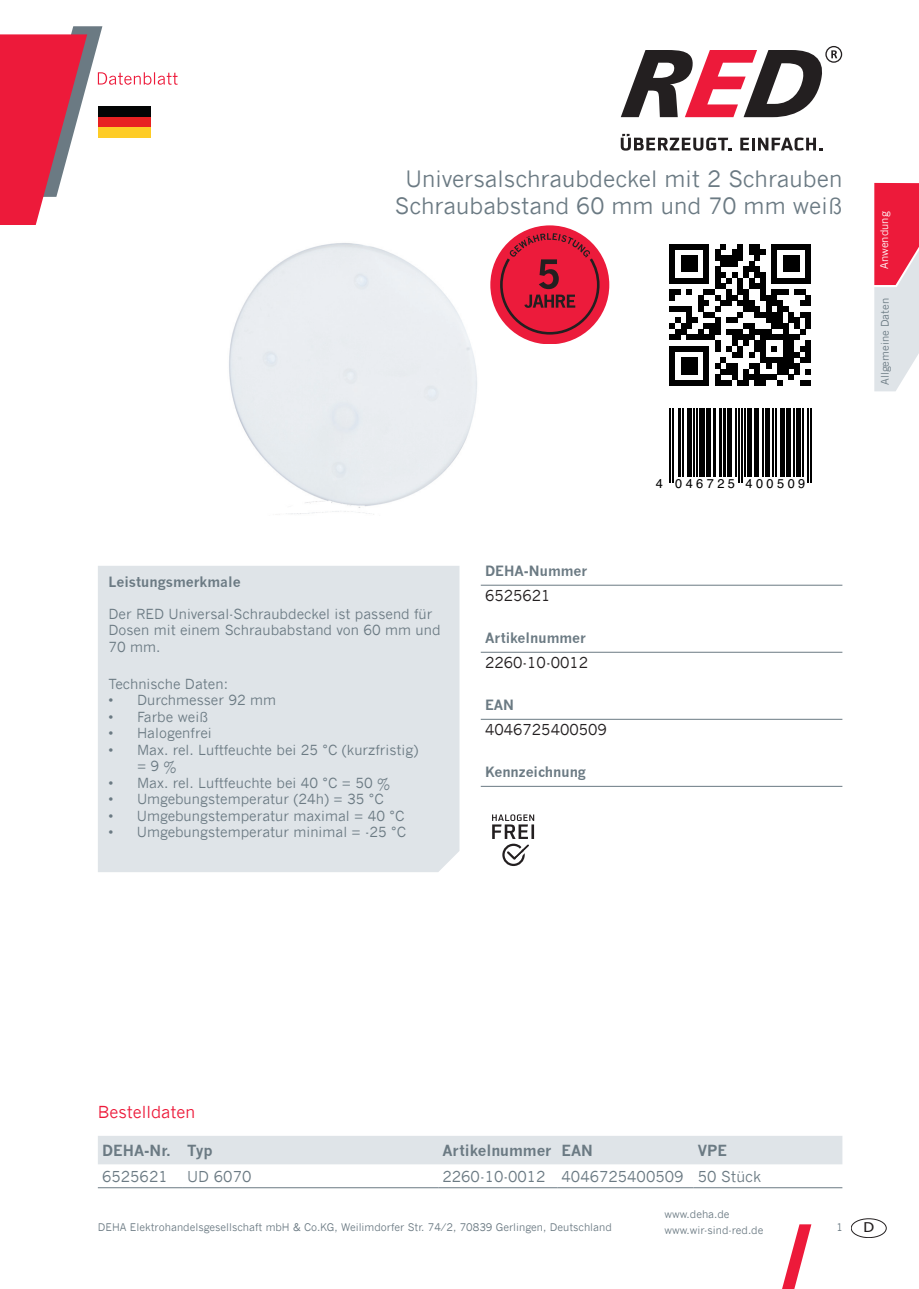
<style>
.page{position:relative;width:919px;height:1289px;background:#fff}
.page>*{position:absolute;margin:0;border:0;box-sizing:border-box;transform-origin:0 0}
.t1{font:22.5px/27px "News Gothic";color:#6b7a83;text-align:center}
.t2{font:16.5px "News Gothic";color:#ed1a3a}
.t3{font:15px "News Gothic";color:#6b7a83}
.t4{font:15px "News Gothic";color:#231f20}
.t5{font:700 15px "News Gothic";color:#6b7a83}
.t6{font:13.8px/16.5px "News Gothic";color:#6b7a83}
.t7{font:700 13.8px "News Gothic";color:#6b7a83}
.t8{font:13.5px "Tahoma";color:#231f20;scale:1.17 1}
.t9{font:12.75px "Helvetica";letter-spacing:.27em;color:#000}
.t10{font:10.5px/16.5px "News Gothic";color:#6b7a83}
.t11{font:10.5px "News Gothic";color:#fff}
</style>
<div class="page">
<svg style="left:0;top:26px;width:177px;height:199px"></svg>
<svg style="left:620px;top:134px;width:112px;height:17px"></svg>
<svg style="left:740px;top:137px;width:82px;height:14px"></svg>
<svg style="left:620px;top:46px;width:222px;height:71px"></svg>
<svg style="left:874px;top:183px;width:44px;height:208px;background:#e78c9c"></svg>
<svg style="left:782px;top:1224px;width:29px;height:64px"></svg>
<div style="left:851px;top:1218px;width:35px;height:19px;border:1px solid #231f20;border-radius:50%"></div>
<div style="left:98px;top:566px;width:361px;height:306px;background:#dfe4e8"></div>
<div style="left:98px;top:106px;width:52px;height:32px;background:#030505"></div>
<div style="left:98px;top:117px;width:52px;height:21px;background:#e82122"></div>
<div style="left:98px;top:127px;width:52px;height:11px;background:#fecc26"></div>
<div style="left:502px;top:843px;width:22px;height:23px;border:2px solid #231f20;border-radius:50%"></div>
<svg style="left:492px;top:814px;width:42px;height:48px"></svg>
<img style="left:229px;top:243px;width:248px;height:272px">
<svg style="left:669px;top:244px;width:142px;height:142px"></svg>
<hr style="left:669px;top:408px;width:1px;height:75px;background:#000">
<hr style="left:672px;top:408px;width:1px;height:75px;background:#000">
<hr style="left:678px;top:408px;width:3px;height:68px;background:#000">
<hr style="left:682px;top:408px;width:2px;height:68px;background:#000">
<hr style="left:687px;top:408px;width:4px;height:68px;background:#000">
<hr style="left:693px;top:408px;width:1px;height:68px;background:#000">
<hr style="left:696px;top:408px;width:1px;height:68px;background:#000">
<div style="left:699px;top:408px;width:6px;height:68px;background:#000"></div>
<div style="left:706px;top:408px;width:5px;height:68px;background:#000"></div>
<hr style="left:712px;top:408px;width:3px;height:68px;background:#000">
<hr style="left:718px;top:408px;width:3px;height:68px;background:#000">
<hr style="left:723px;top:408px;width:3px;height:68px;background:#000">
<div style="left:727px;top:408px;width:5px;height:68px;background:#000"></div>
<hr style="left:735px;top:408px;width:1px;height:68px;background:#000">
<hr style="left:738px;top:408px;width:1px;height:75px;background:#000">
<hr style="left:741px;top:408px;width:1px;height:75px;background:#000">
<hr style="left:744px;top:408px;width:1px;height:68px;background:#000">
<hr style="left:747px;top:408px;width:4px;height:68px;background:#000">
<div style="left:754px;top:408px;width:5px;height:68px;background:#000"></div>
<hr style="left:762px;top:408px;width:1px;height:68px;background:#000">
<hr style="left:765px;top:408px;width:4px;height:68px;background:#000">
<hr style="left:772px;top:408px;width:1px;height:68px;background:#000">
<hr style="left:775px;top:408px;width:1px;height:68px;background:#000">
<div style="left:779px;top:408px;width:5px;height:68px;background:#000"></div>
<div style="left:785px;top:408px;width:5px;height:68px;background:#000"></div>
<hr style="left:793px;top:408px;width:1px;height:68px;background:#000">
<hr style="left:796px;top:408px;width:4px;height:68px;background:#000">
<hr style="left:802px;top:408px;width:1px;height:68px;background:#000">
<hr style="left:806px;top:408px;width:2px;height:75px;background:#000">
<hr style="left:809px;top:408px;width:2px;height:75px;background:#000">
<hr style="left:480px;top:585px;width:362px;height:1px;background:#6b7a83">
<hr style="left:480px;top:652px;width:362px;height:1px;background:#6b7a83">
<hr style="left:480px;top:719px;width:362px;height:1px;background:#6b7a83">
<hr style="left:480px;top:786px;width:362px;height:1px;background:#6b7a83">
<div style="left:98px;top:1136px;width:744px;height:28px;background:#dfe4e8"></div>
<hr style="left:98px;top:1187px;width:85px;height:1px;background:#6b7a83">
<hr style="left:183px;top:1187px;width:255px;height:1px;background:#6b7a83">
<hr style="left:438px;top:1187px;width:119px;height:1px;background:#6b7a83">
<hr style="left:557px;top:1187px;width:136px;height:1px;background:#6b7a83">
<hr style="left:693px;top:1187px;width:149px;height:1px;background:#6b7a83">
<div style="left:490px;top:225px;width:119px;height:119px;background:#ec1b3b;border-radius:50%"></div>
<svg style="left:500px;top:233px;width:99px;height:101px"></svg>
<h1 class="t1" style="left:395px;top:165px;width:449px">Universalschraubdeckel mit 2 Schrauben<br>Schraubabstand 60 mm und 70 mm weiß</h1>
<p class="t7" style="left:108px;top:573px;width:134px">Leistungsmerkmale</p>
<p class="t6" style="left:108px;top:605px;width:333px">Der RED Universal-Schraubdeckel ist passend für<br>Dosen mit einem Schraubabstand von 60 mm und<br>70 mm.</p>
<p class="t6" style="left:108px;top:675px;width:121px">Technische Daten:</p>
<p class="t6" style="left:108px;top:692px;width:169px">• Durchmesser 92 mm</p>
<p class="t6" style="left:108px;top:708px;width:101px">• Farbe weiß</p>
<p class="t6" style="left:108px;top:725px;width:105px">• Halogenfrei</p>
<p class="t6" style="left:137px;top:741px;width:283px;text-indent:-28px">• Max. rel. Luftfeuchte bei 25 °C (kurzfristig) = 9 %</p>
<p class="t6" style="left:108px;top:774px;width:283px">• Max. rel. Luftfeuchte bei 40 °C = 50 %</p>
<p class="t6" style="left:108px;top:791px;width:277px">• Umgebungstemperatur (24h) = 35 °C</p>
<p class="t6" style="left:108px;top:807px;width:297px">• Umgebungstemperatur maximal = 40 °C</p>
<p class="t6" style="left:108px;top:824px;width:299px">• Umgebungstemperatur minimal = -25 °C</p>
<p class="t7" style="left:485px;top:563px;width:104px">DEHA-Nummer</p>
<p class="t4" style="left:485px;top:587px;width:67px">6525621</p>
<p class="t7" style="left:485px;top:630px;width:102px">Artikelnummer</p>
<p class="t4" style="left:485px;top:654px;width:105px">2260-10-0012</p>
<p class="t7" style="left:485px;top:697px;width:31px">EAN</p>
<p class="t4" style="left:485px;top:721px;width:123px">4046725400509</p>
<p class="t7" style="left:485px;top:764px;width:102px">Kennzeichnung</p>
<p class="t9" style="left:656px;top:474px;width:151px">4 046725 400509</p>
<p class="t11" style="left:878px;top:269px;width:59px;rotate:-90deg">Anwendung</p>
<p class="t10" style="left:876px;top:385px;width:89px;rotate:-90deg">Allgemeine Daten</p>
<p class="t2" style="left:98px;top:1102px;width:99px">Bestelldaten</p>
<p class="t5" style="left:102px;top:1140px;width:112px">DEHA-Nr. Typ</p>
<p class="t5" style="left:442px;top:1140px;width:152px">Artikelnummer EAN</p>
<p class="t5" style="left:697px;top:1140px;width:31px">VPE</p>
<p class="t3" style="left:102px;top:1167px;width:67px">6525621</p>
<p class="t3" style="left:187px;top:1167px;width:66px">UD 6070</p>
<p class="t3" style="left:442px;top:1167px;width:320px">2260-10-0012 4046725400509 50 Stück</p>
<p class="t10" style="left:664px;top:1205px;width:100px">www.deha.de www.wir-sind-red.de</p>
<p class="t10" style="left:98px;top:1218px;width:515px">DEHA Elektrohandelsgesellschaft mbH &amp; Co.KG, Weilimdorfer Str. 74/2, 70839 Gerlingen, Deutschland</p>
<p class="t10" style="left:836px;top:1218px;width:8px">1</p>
<p class="t8" style="left:863px;top:1218px;width:11px">D</p>
</div>
